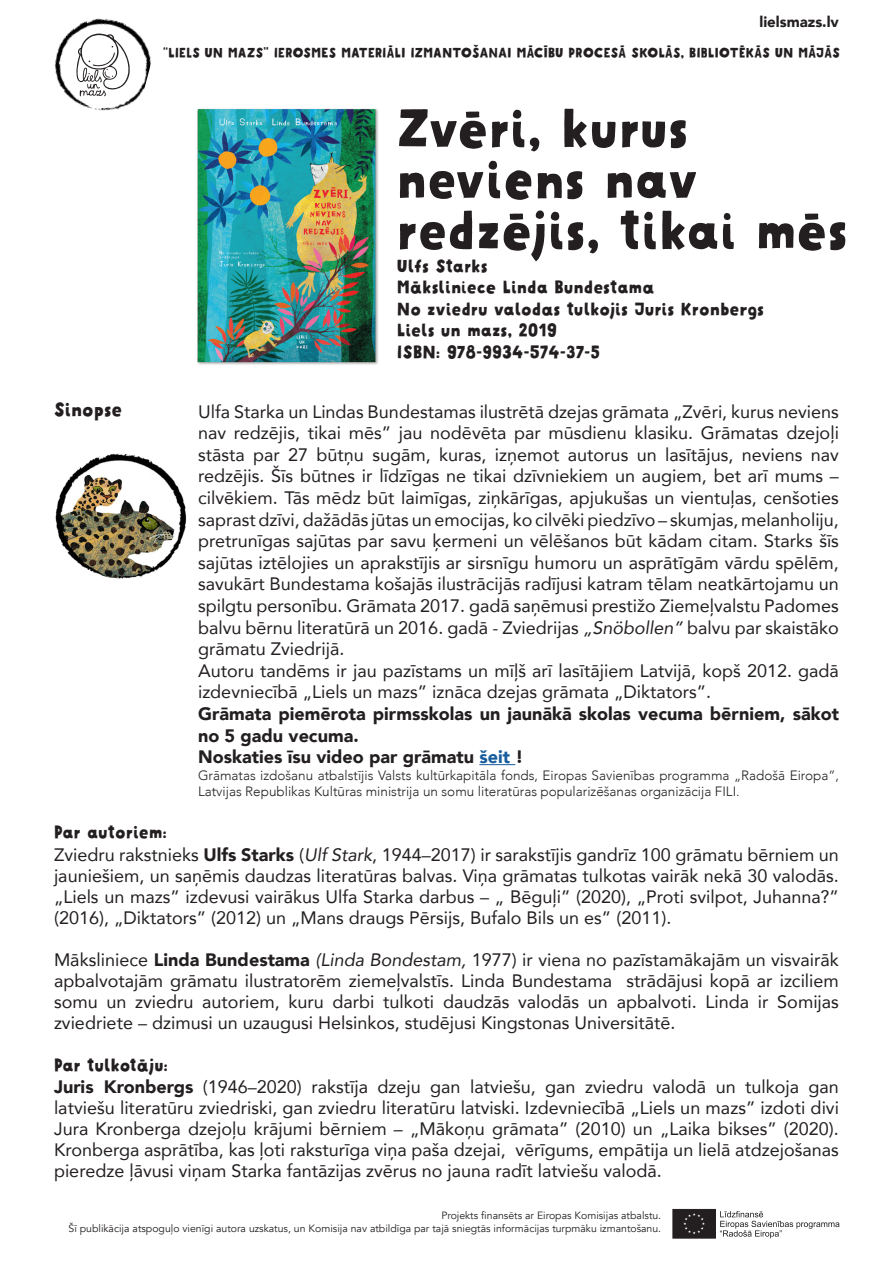
<style>
.page{position:relative;width:893px;height:1263px;background:#fff}
.page>*{position:absolute;margin:0;border:0;box-sizing:border-box;transform-origin:0 0}
.t1{font:54px/51px "Mrs Lollipop";color:#231f20}
.t2{font:51.9px "Mrs Lollipop";color:#231f20}
.t3{font:19.5px "Mrs Lollipop";color:#231f20}
.t4{font:18px/21.6px "Avenir";color:#231f20;text-align:justify}
.t5{font:18px/21.6px "Mrs Lollipop";color:#231f20}
.t6{font:900 18px/21.6px "Avenir";color:#231f20}
.t7{font:900 15px "Avenir";color:#231f20}
.t8{font:13.65px "Mrs Lollipop";color:#231f20}
.t9{font:300 13.5px/16.2px "Avenir";color:#231f20}
.t10{font:10.5px/12.6px "Avenir";color:#231f20;text-align:right}
.s1{font-style:italic}
.s2{color:#175d9e}
.s3{font-weight:900}
</style>
<div class="page">
<div style="left:673px;top:1209px;width:43px;height:29px;background:#231f20"></div>
<svg style="left:683px;top:1213px;width:22px;height:21px"></svg>
<svg style="left:720px;top:1211px;width:119px;height:27px"></svg>
<hr style="left:479px;top:764px;width:36px;height:1px;background:#175d9e">
<img style="left:197px;top:108px;width:182px;height:257px">
<img style="left:55px;top:453px;width:132px;height:126px">
<img style="left:54px;top:18px;width:97px;height:93px">
<svg style="left:76px;top:34px;width:54px;height:62px"></svg>
<p class="t7" style="left:759px;top:9px;width:81px">lielsmazs.lv</p>
<p class="t8" style="left:163px;top:44px;width:679px">“LIELS UN MAZS” IEROSMES MATERIĀLI IZMANTOŠANAI MĀCĪBU PROCESĀ SKOLĀS, BIBLIOTĒKĀS UN MĀJĀS</p>
<p class="t3" style="left:54px;top:397px;width:70px">Sinopse</p>
<h2 class="t2" style="left:395px;top:94px;width:437px">Mazie nakts stāsti</h2>
<h1 class="t1" style="left:397px;top:104px;width:453px">Zvēri, kurus neviens nav redzējis, tikai mēs</h1>
<p class="t5" style="left:397px;top:255px;width:369px">Ulfs Starks<br>Māksliniece Linda Bundestama<br>No zviedru valodas tulkojis Juris Kronbergs<br>Liels un mazs, 2019<br>ISBN: 978-9934-574-37-5</p>
<p class="t4" style="left:198px;top:400px;width:642px;text-align:left">Ulfa Starka un Lindas Bundestamas ilustrētā dzejas grāmata „Zvēri, kurus neviens nav redzējis, tikai mēs” jau nodēvēta par mūsdienu klasiku. Grāmatas dzejoļi stāsta par 27 būtņu sugām, kuras, izņemot autorus un lasītājus, neviens nav redzējis. Šīs būtnes ir līdzīgas ne tikai dzīvniekiem un augiem, bet arī mums – cilvēkiem. Tās mēdz būt laimīgas, ziņkārīgas, apjukušas un vientuļas, cenšoties saprast dzīvi, dažādās jūtas un emocijas, ko cilvēki piedzīvo – skumjas, melanholiju, pretrunīgas sajūtas par savu ķermeni un vēlēšanos būt kādam citam. Starks šīs sajūtas iztēlojies un aprakstījis ar sirsnīgu humoru un asprātīgām vārdu spēlēm, savukārt Bundestama košajās ilustrācijās radījusi katram tēlam neatkārtojamu un spilgtu personību. Grāmata 2017. gadā saņēmusi prestižo Ziemeļvalstu Padomes balvu bērnu literatūrā un 2016. gadā - Zviedrijas <span class="s1">„Snöbollen”</span> balvu par skaistāko grāmatu Zviedrijā.<br>Autoru tandēms ir jau pazīstams un mīļš arī lasītājiem Latvijā, kopš 2012. gadā izdevniecībā „Liels un mazs” iznāca dzejas grāmata „Diktators”.</p>
<p class="t6" style="left:198px;top:702px;width:642px">Grāmata piemērota pirmsskolas un jaunākā skolas vecuma bērniem, sākot no 5 gadu vecuma.<br>Noskaties īsu video par grāmatu <span class="s2">šeit</span> !</p>
<p class="t9" style="left:198px;top:767px;width:642px">Grāmatas izdošanu atbalstījis Valsts kultūrkapitāla fonds, Eiropas Savienības programma „Radošā Eiropa”,<br>Latvijas Republikas Kultūras ministrija un somu literatūras popularizēšanas organizācija FILI.</p>
<p class="t5" style="left:54px;top:822px;width:115px">Par autoriem:</p>
<p class="t4" style="left:54px;top:843px;width:786px;line-height:21px">Zviedru rakstnieks <span class="s3">Ulfs Starks</span> (<span class="s1">Ulf Stark</span>, 1944–2017) ir sarakstījis gandrīz 100 grāmatu bērniem un jauniešiem, un saņēmis daudzas literatūras balvas. Viņa grāmatas tulkotas vairāk nekā 30 valodās. „Liels un mazs” izdevusi vairākus Ulfa Starka darbus – „ Bēguļi” (2020), „Proti svilpot, Juhanna?” (2016), „Diktators” (2012) un „Mans draugs Pērsijs, Bufalo Bils un es” (2011).</p>
<p class="t4" style="left:54px;top:949px;width:786px;line-height:21px">Māksliniece <span class="s3">Linda Bundestama</span> <span class="s1">(Linda Bondestam,</span> 1977) ir viena no pazīstamākajām un visvairāk apbalvotajām grāmatu ilustratorēm ziemeļvalstīs. Linda Bundestama strādājusi kopā ar izciliem somu un zviedru autoriem, kuru darbi tulkoti daudzās valodās un apbalvoti. Linda ir Somijas zviedriete – dzimusi un uzaugusi Helsinkos, studējusi Kingstonas Universitātē.</p>
<p class="t5" style="left:54px;top:1054px;width:116px">Par tulkotāju:</p>
<p class="t4" style="left:54px;top:1075px;width:786px;line-height:21.1px"><span class="s3">Juris Kronbergs</span> (1946–2020) rakstīja dzeju gan latviešu, gan zviedru valodā un tulkoja gan latviešu literatūru zviedriski, gan zviedru literatūru latviski. Izdevniecībā „Liels un mazs” izdoti divi Jura Kronberga dzejoļu krājumi bērniem – „Mākoņu grāmata” (2010) un „Laika bikses” (2020).<br>Kronberga asprātība, kas ļoti raksturīga viņa paša dzejai, vērīgums, empātija un lielā atdzejošanas pieredze ļāvusi viņam Starka fantāzijas zvērus no jauna radīt latviešu valodā.</p>
<p class="t10" style="left:69px;top:1210px;width:594px">Projekts finansēts ar Eiropas Komisijas atbalstu.<br>Šī publikācija atspoguļo vienīgi autora uzskatus, un Komisija nav atbildīga par tajā sniegtās informācijas turpmāku izmantošanu.</p>
</div>
